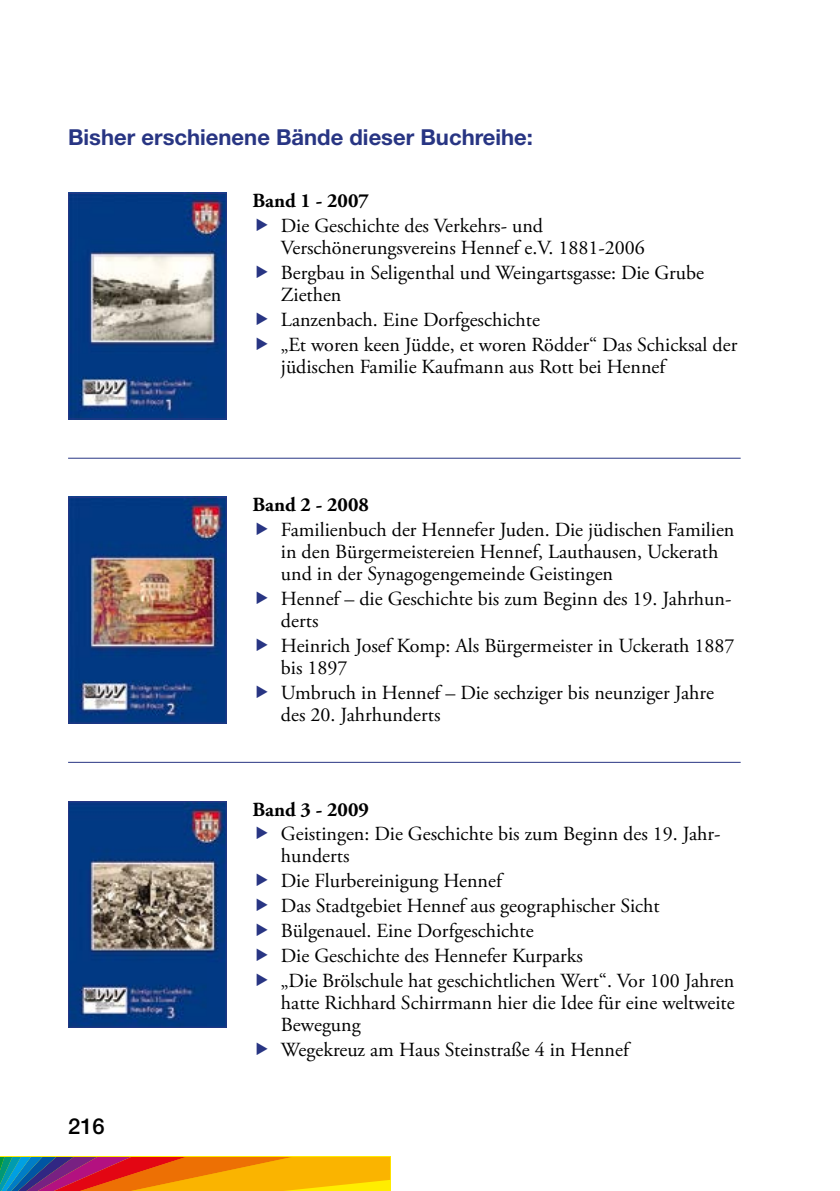
<style>
.page{position:relative;width:840px;height:1191px;background:#fff}
.page>*{position:absolute;margin:0;border:0;box-sizing:border-box;transform-origin:0 0}
.t1{font:700 22px "Helvetica Neue LT Std";color:#283583}
.t2{font:500 22px "Helvetica Neue LT Std";color:#000}
.t3{font:20px/22px "Adobe Garamond Pro";color:#000}
.t4{font:700 20px "Adobe Garamond Pro";color:#000}
</style>
<div class="page">
<svg style="left:0;top:1157px;width:390px;height:34px"></svg>
<img style="left:70px;top:195px;width:154px;height:222px">
<div style="left:68px;top:193px;width:158px;height:226px;border:1px solid #283583"></div>
<img style="left:70px;top:499px;width:154px;height:222px">
<div style="left:68px;top:497px;width:158px;height:226px;border:1px solid #283583"></div>
<img style="left:70px;top:803px;width:154px;height:222px">
<div style="left:68px;top:801px;width:158px;height:226px;border:1px solid #283583"></div>
<hr style="left:68px;top:458px;width:672px;height:1px;background:#283583">
<hr style="left:68px;top:762px;width:672px;height:1px;background:#283583">
<p class="t1" style="left:68px;top:123px;width:466px">Bisher erschienene Bände dieser Buchreihe:</p>
<p class="t4" style="left:252px;top:189px;width:117px">Band 1 - 2007</p>
<p class="t3" style="left:281px;top:215px;width:365px">Die Geschichte des Verkehrs- und<br>Verschönerungsvereins Hennef e.V. 1881-2006</p>
<p class="t3" style="left:281px;top:262px;width:424px">Bergbau in Seligenthal und Weingartsgasse: Die Grube<br>Ziethen</p>
<p class="t3" style="left:281px;top:308px;width:457px;line-height:24.8px">Lanzenbach. Eine Dorfgeschichte<br>„Et woren keen Jüdde, et woren Rödder“ Das Schicksal der</p>
<p class="t3" style="left:281px;top:356px;width:385px">jüdischen Familie Kaufmann aus Rott bei Hennef</p>
<p class="t4" style="left:252px;top:493px;width:118px">Band 2 - 2008</p>
<p class="t3" style="left:281px;top:519px;width:454px">Familienbuch der Hennefer Juden. Die jüdischen Familien in den Bürgermeistereien Hennef, Lauthausen, Uckerath und in der Synagogengemeinde Geistingen</p>
<p class="t3" style="left:281px;top:588px;width:452px">Hennef – die Geschichte bis zum Beginn des 19. Jahrhun&shy;derts</p>
<p class="t3" style="left:281px;top:635px;width:455px">Heinrich Josef Komp: Als Bürgermeister in Uckerath 1887 bis 1897</p>
<p class="t3" style="left:281px;top:682px;width:434px">Umbruch in Hennef – Die sechziger bis neunziger Jahre des 20. Jahrhunderts</p>
<p class="t2" style="left:68px;top:1113px;width:38px">216</p>
<p class="t4" style="left:252px;top:797px;width:118px">Band 3 - 2009</p>
<p class="t3" style="left:281px;top:823px;width:441px">Geistingen: Die Geschichte bis zum Beginn des 19. Jahr&shy;hunderts</p>
<p class="t3" style="left:281px;top:869px;width:454px;line-height:24.8px">Die Flurbereinigung Hennef<br>Das Stadtgebiet Hennef aus geographischer Sicht Bülgenauel. Eine Dorfgeschichte<br>Die Geschichte des Hennefer Kurparks<br>„Die Brölschule hat geschichtlichen Wert“. Vor 100 Jahren</p>
<p class="t3" style="left:281px;top:992px;width:455px">hatte Richhard Schirrmann hier die Idee für eine weltweite<br>Bewegung</p>
<p class="t3" style="left:281px;top:1039px;width:349px">Wegekreuz am Haus Steinstraße 4 in Hennef</p>
</div>
